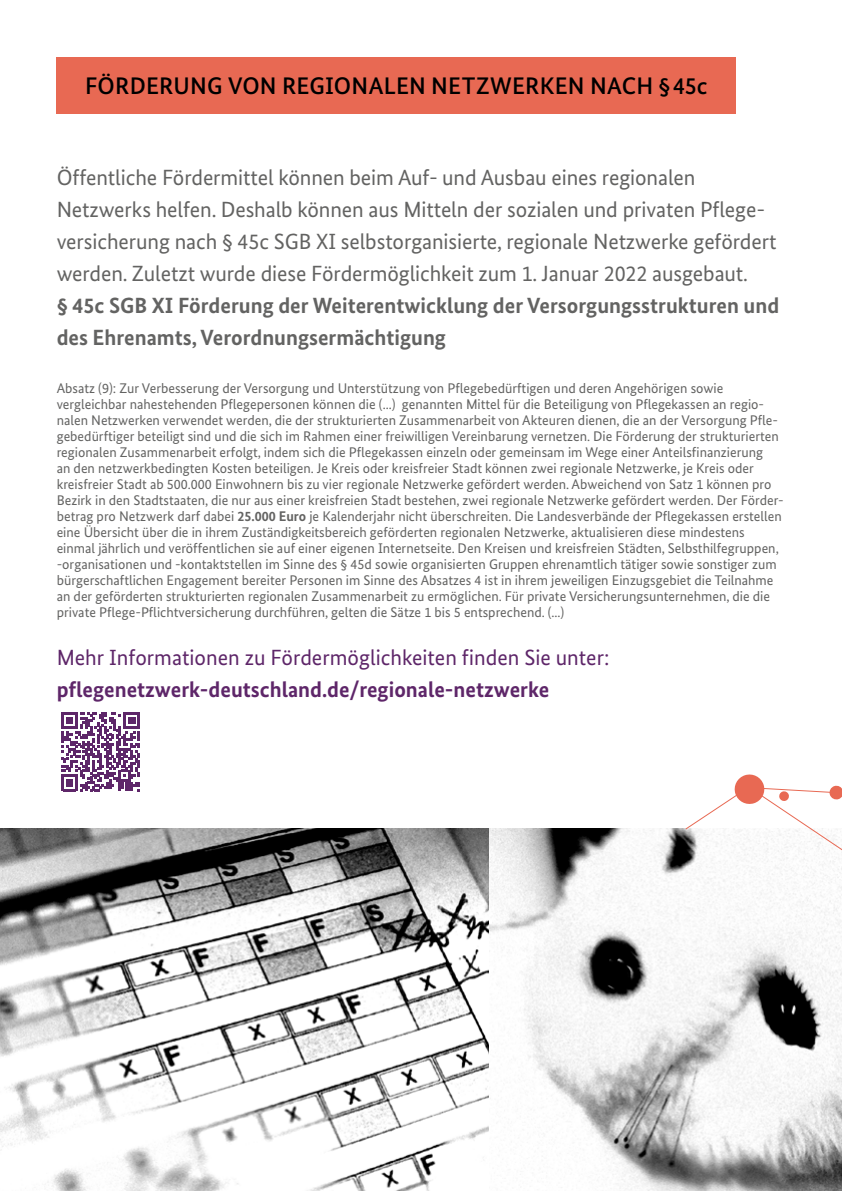
<style>
.page{position:relative;width:842px;height:1191px;background:#fff}
.page>*{position:absolute;margin:0;border:0;box-sizing:border-box;transform-origin:0 0}
.t1{font:500 24px "Bundes Sans";letter-spacing:.01em;color:#000}
.t2{font:22px/32px "Bundes Sans";letter-spacing:-.005em;color:#636362}
.t3{font:700 22px/32px "Bundes Sans";color:#636362}
.t4{font:22px/32px "Bundes Sans";color:#5e2669}
.t5{font:14px/16px "Bundes Sans";color:#636362}
.s1{font-weight:700}
</style>
<div class="page">
<div style="left:57px;top:57px;width:679px;height:56px;background:#e86953"></div>
<img style="left:0;top:829px;width:489px;height:362px">
<svg style="left:489px;top:829px;width:353px;height:362px;fill:#f6f6f6"></svg>
<svg style="left:685px;top:774px;width:157px;height:111px"></svg>
<svg style="left:61px;top:712px;width:79px;height:79px"></svg>
<h2 class="t1" style="left:85px;top:72px;width:624px">FÖRDERUNG VON REGIONALEN NETZWERKEN NACH § 45c</h2>
<p class="t2" style="left:57px;top:161px;width:721px">Öffentliche Fördermittel können beim Auf- und Ausbau eines regionalen Netzwerks helfen. Deshalb können aus Mitteln der sozialen und privaten Pfege&shy;versicherung nach § 45c SGB XI selbstorganisierte, regionale Netzwerke gefördert werden. Zuletzt wurde diese Fördermöglichkeit zum 1. Januar 2022 ausgebaut.</p>
<p class="t3" style="left:57px;top:289px;width:724px">§ 45c SGB XI Förderung der Weiterentwicklung der Versorgungsstrukturen und des Ehrenamts, Verordnungsermächtigung</p>
<p class="t5" style="left:57px;top:380px;width:728px">Absatz (9): Zur Verbesserung der Versorgung und Unterstützung von Pfegebedürftigen und deren Angehörigen sowie vergleichbar nahestehenden Pfegepersonen können die (...) genannten Mittel für die Beteiligung von Pfegekassen an regio&shy;nalen Netzwerken verwendet werden, die der strukturierten Zusammenarbeit von Akteuren dienen, die an der Versorgung Pfe&shy;gebedürftiger beteiligt sind und die sich im Rahmen einer freiwilligen Vereinbarung vernetzen. Die Förderung der strukturierten regionalen Zusammenarbeit erfolgt, indem sich die Pfegekassen einzeln oder gemeinsam im Wege einer Anteilsfnanzierung<br>an den netzwerkbedingten Kosten beteiligen. Je Kreis oder kreisfreier Stadt können zwei regionale Netzwerke, je Kreis oder kreisfreier Stadt ab 500.000 Einwohnern bis zu vier regionale Netzwerke gefördert werden. Abweichend von Satz 1 können pro Bezirk in den Stadtstaaten, die nur aus einer kreisfreien Stadt bestehen, zwei regionale Netzwerke gefördert werden. Der Förder&shy;betrag pro Netzwerk darf dabei <span class="s1">25.000 Euro</span> je Kalenderjahr nicht überschreiten. Die Landesverbände der Pfegekassen erstellen eine Übersicht über die in ihrem Zuständigkeitsbereich geförderten regionalen Netzwerke, aktualisieren diese mindestens einmal jährlich und veröffentlichen sie auf einer eigenen Internetseite. Den Kreisen und kreisfreien Städten, Selbsthilfegruppen, -organisationen und -kontaktstellen im Sinne des § 45d sowie organisierten Gruppen ehrenamtlich tätiger sowie sonstiger zum bürgerschaftlichen Engagement bereiter Personen im Sinne des Absatzes 4 ist in ihrem jeweiligen Einzugsgebiet die Teilnahme an der geförderten strukturierten regionalen Zusammenarbeit zu ermöglichen. Für private Versicherungsunternehmen, die die private Pfege-Pfichtversicherung durchführen, gelten die Sätze 1 bis 5 entsprechend. (...)</p>
<p class="t4" style="left:57px;top:641px;width:554px">Mehr Informationen zu Fördermöglichkeiten fnden Sie unter: <span class="s1">pfegenetzwerk-deutschland.de/regionale-netzwerke</span></p>
</div>
